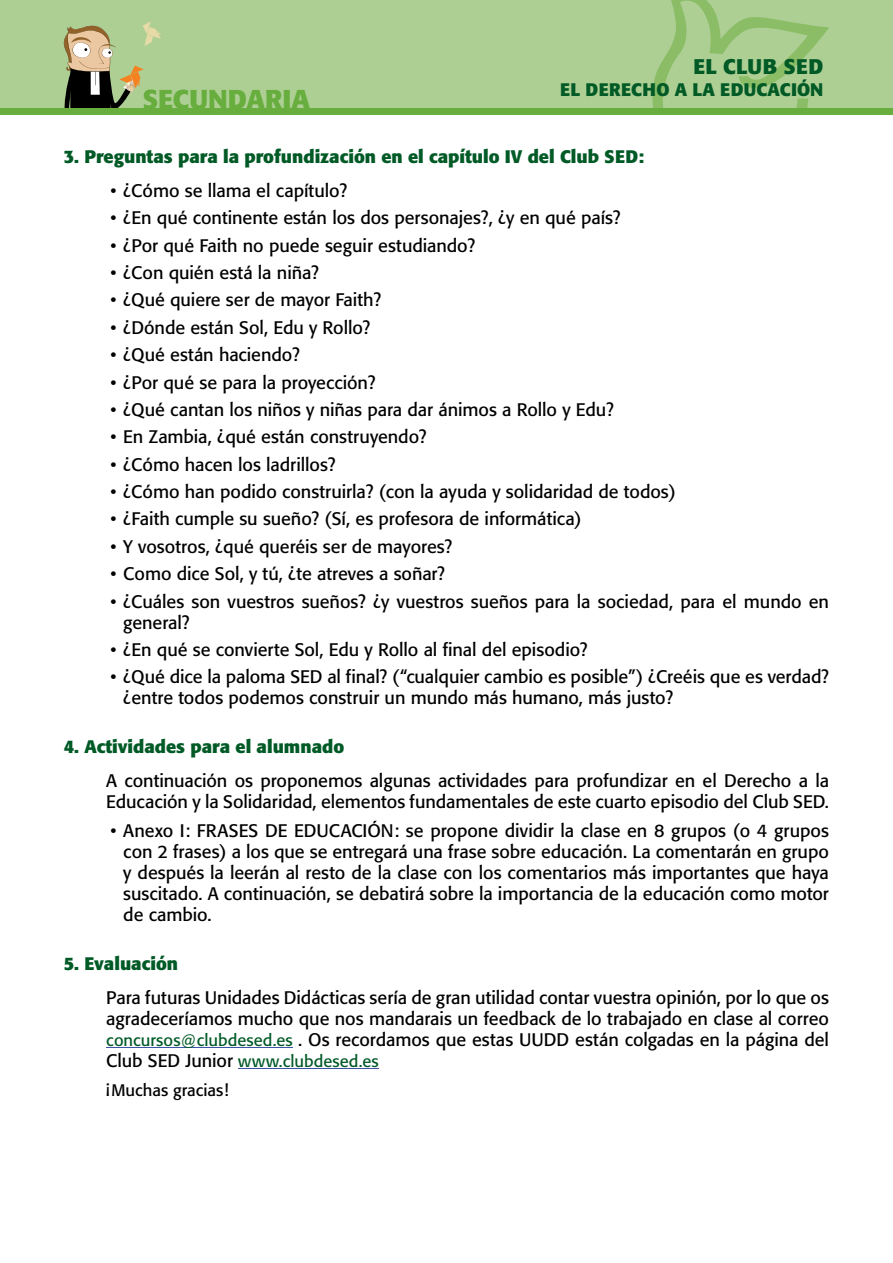
<style>
.page{position:relative;width:893px;height:1263px;background:#fff}
.page>*{position:absolute;margin:0;border:0;box-sizing:border-box;transform-origin:0 0}
.t1{font:700 27px "Formata";color:#67ae3e}
.t2{font:700 21px "Formata";letter-spacing:.02em;color:#005a26}
.t3{font:18px/21px "Formata";letter-spacing:-.005em;color:#000}
.t4{font:700 18px "Formata";color:#005a26}
.t5{font:700 18px "Formata";letter-spacing:.02em;color:#005a26}
.t6{font:16.5px/29.5px "Formata";letter-spacing:.005em;color:#005a26}
.s1{font-size:16.5px;color:#005a26}
.s2{font-size:18px;color:#000}
.s3{color:#000}
</style>
<div class="page">
<div style="left:0;top:0;width:893px;height:115px;background:#aecf94"></div>
<svg style="left:652px;top:0;width:177px;height:109px"></svg>
<svg style="left:64px;top:21px;width:97px;height:88px"></svg>
<div style="left:0;top:109px;width:893px;height:6px;background:#67ae3e"></div>
<hr style="left:106px;top:1047px;width:187px;height:1px;background:#3e54a5">
<hr style="left:238px;top:1068px;width:141px;height:1px;background:#3e54a5">
<p class="t2" style="left:693px;top:53px;width:131px">EL CLUB SED</p>
<p class="t5" style="left:560px;top:78px;width:265px">EL DERECHO A LA EDUCACIÓN</p>
<h1 class="t1" style="left:142px;top:83px;width:169px">SECUNDARIA</h1>
<p class="t4" style="left:64px;top:145px;width:582px">3. Preguntas para la profundización en el capítulo IV del Club SED:</p>
<p class="t3" style="left:111px;top:180px;width:238px">• ¿Cómo se llama el capítulo?</p>
<p class="t3" style="left:111px;top:207px;width:512px">• ¿En qué continente están los dos personajes?, ¿y en qué país?</p>
<p class="t3" style="left:111px;top:235px;width:366px">• ¿Por qué Faith no puede seguir estudiando?</p>
<p class="t3" style="left:111px;top:262px;width:210px">• ¿Con quién está la niña?</p>
<p class="t3" style="left:111px;top:289px;width:272px">• ¿Qué quiere ser de mayor Faith?</p>
<p class="t3" style="left:111px;top:317px;width:261px">• ¿Dónde están Sol, Edu y Rollo?</p>
<p class="t3" style="left:111px;top:344px;width:191px">• ¿Qué están haciendo?</p>
<p class="t3" style="left:111px;top:372px;width:267px">• ¿Por qué se para la proyección?</p>
<p class="t3" style="left:111px;top:399px;width:505px">• ¿Qué cantan los niños y niñas para dar ánimos a Rollo y Edu?</p>
<p class="t3" style="left:111px;top:426px;width:318px">• En Zambia, ¿qué están construyendo?</p>
<p class="t3" style="left:111px;top:454px;width:227px">• ¿Cómo hacen los ladrillos?</p>
<p class="t3" style="left:111px;top:481px;width:567px">• ¿Cómo han podido construirla? (con la ayuda y solidaridad de todos)</p>
<p class="t3" style="left:111px;top:508px;width:473px">• ¿Faith cumple su sueño? (Sí, es profesora de informática)</p>
<p class="t3" style="left:111px;top:536px;width:343px">• Y vosotros, ¿qué queréis ser de mayores?</p>
<p class="t3" style="left:111px;top:563px;width:336px">• Como dice Sol, y tú, ¿te atreves a soñar?</p>
<p class="t3" style="left:123px;top:591px;width:707px;text-indent:-13px">• ¿Cuáles son vuestros sueños? ¿y vuestros sueños para la sociedad, para el mundo en general?</p>
<p class="t3" style="left:111px;top:639px;width:479px">• ¿En qué se convierte Sol, Edu y Rollo al final del episodio?</p>
<p class="t3" style="left:123px;top:666px;width:707px;text-indent:-13px">• ¿Qué dice la paloma SED al final? (“cualquier cambio es posible”) ¿Creéis que es verdad? ¿entre todos podemos construir un mundo más humano, más justo?</p>
<p class="t4" style="left:64px;top:735px;width:282px">4. Actividades para el alumnado</p>
<p class="t3" style="left:106px;top:770px;width:724px">A continuación os proponemos algunas actividades para profundizar en el Derecho a la<br>Educación y la Solidaridad, elementos fundamentales de este cuarto episodio del Club SED.</p>
<p class="t3" style="left:123px;top:820px;width:707px;text-align:justify;text-indent:-13px">• Anexo I: FRASES DE EDUCACIÓN: se propone dividir la clase en 8 grupos (o 4 grupos con 2 frases) a los que se entregará una frase sobre educación. La comentarán en grupo y después la leerán al resto de la clase con los comentarios más importantes que haya suscitado. A continuación, se debatirá sobre la importancia de la educación como motor de cambio.</p>
<p class="t4" style="left:64px;top:952px;width:116px">5. Evaluación</p>
<p class="t3" style="left:106px;top:987px;width:724px;text-align:justify">Para futuras Unidades Didácticas sería de gran utilidad contar vuestra opinión, por lo que os agradeceríamos mucho que nos mandarais un feedback de lo trabajado en clase al correo <span class="s1">concursos@clubdesed.es</span> . Os recordamos que estas UUDD están colgadas en la página del</p>
<p class="t6" style="left:106px;top:1046px;width:274px"><span class="s2">Club SED Junior</span> www.clubdesed.es <span class="s3">¡Muchas gracias!</span></p>
</div>
